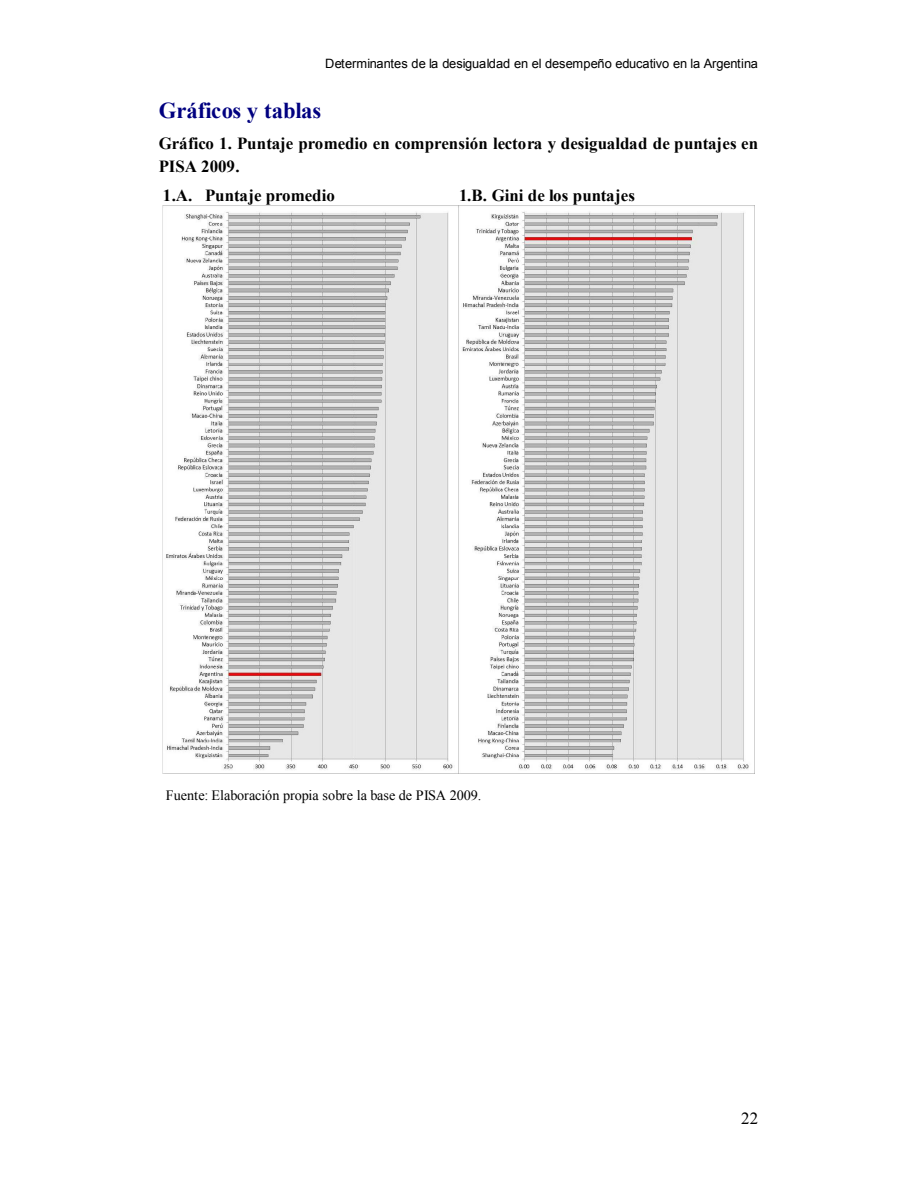
<style>
.page{position:relative;width:918px;height:1188px;background:#fff}
.page>*{position:absolute;margin:0;border:0;box-sizing:border-box;transform-origin:0 0}
.t1{font:22.65px "Times New Roman Negrita";color:#000080}
.t2{font:16.95px/22.6px "Times New Roman Negrita";color:#000}
.t3{font:16.95px "Times New Roman";color:#000}
.t4{font:14.25px "Times New Roman";color:#000}
.t5{font:12.9px "Arial";color:#000}
</style>
<div class="page">
<img style="left:162px;top:206px;width:593px;height:568px">
<p class="t5" style="left:325px;top:54px;width:435px">Determinantes de la desigualdad en el desempeño educativo en la Argentina</p>
<h1 class="t1" style="left:159px;top:94px;width:164px">Gráficos y tablas</h1>
<p class="t2" style="left:159px;top:131px;width:601px">Gráfico 1. Puntaje promedio en comprensión lectora y desigualdad de puntajes en<br>PISA 2009.</p>
<p class="t2" style="left:163px;top:183px;width:174px">1.A. Puntaje promedio</p>
<p class="t2" style="left:459px;top:183px;width:177px">1.B. Gini de los puntajes</p>
<p class="t4" style="left:166px;top:785px;width:317px">Fuente: Elaboración propia sobre la base de PISA 2009.</p>
<p class="t3" style="left:741px;top:1107px;width:18px">22</p>
</div>
